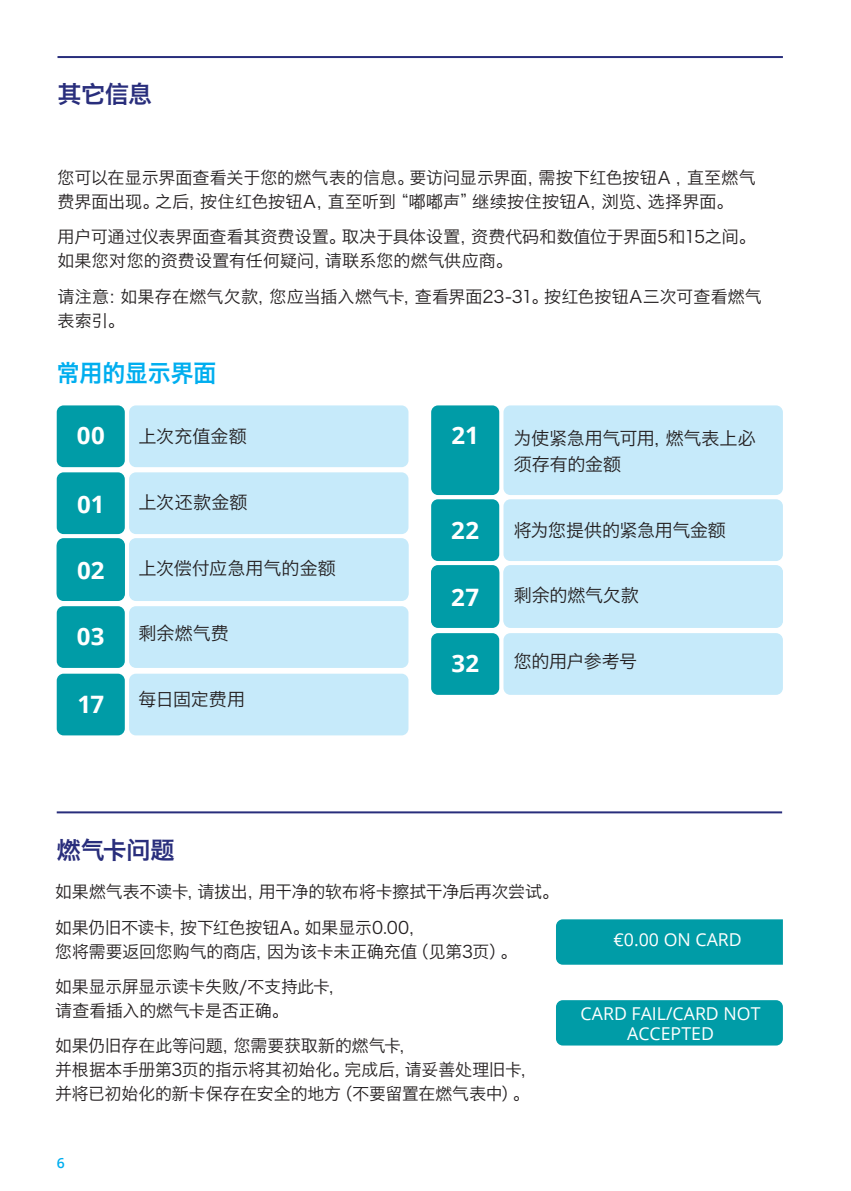
<style>
.page{position:relative;width:851px;height:1191px;background:#fff}
.page>*{position:absolute;margin:0;border:0;box-sizing:border-box;transform-origin:0 0}
.t1{font:700 24px "Open Sans";letter-spacing:.01em;color:#fff}
.t2{font:24px "Hiragino Sans GB W6";letter-spacing:-.02em;color:#292e7c}
.t3{font:24px "Hiragino Sans GB W6";color:#00aeef;scale:.95 1}
.t4{font:18px/26px "Hiragino Sans GB W3";letter-spacing:-.01em;color:#231f20}
.t5{font:17.8px/20px "Open Sans";color:#fff;text-align:center}
.t6{font:17px/24px "Hiragino Sans GB W3";color:#231f20}
.t7{font:600 14px "Open Sans";color:#00aeef}
</style>
<div class="page">
<div style="left:556px;top:1000px;width:226px;height:45px;background:#009ca7;border-radius:7px"></div>
<div style="left:57px;top:539px;width:68px;height:62px;background:#009ca7;border-radius:7px"></div>
<div style="left:431px;top:566px;width:68px;height:62px;background:#009ca7;border-radius:7px"></div>
<div style="left:57px;top:606px;width:68px;height:62px;background:#009ca7;border-radius:7px"></div>
<div style="left:431px;top:633px;width:68px;height:62px;background:#009ca7;border-radius:7px"></div>
<div style="left:57px;top:472px;width:68px;height:62px;background:#009ca7;border-radius:7px"></div>
<div style="left:431px;top:499px;width:68px;height:62px;background:#009ca7;border-radius:7px"></div>
<div style="left:57px;top:405px;width:68px;height:62px;background:#009ca7;border-radius:7px"></div>
<div style="left:431px;top:405px;width:68px;height:90px;background:#009ca7;border-radius:7px"></div>
<div style="left:57px;top:673px;width:68px;height:62px;background:#009ca7;border-radius:7px"></div>
<div style="left:129px;top:539px;width:279px;height:62px;background:#c6eafa;border-radius:7px"></div>
<div style="left:503px;top:566px;width:279px;height:62px;background:#c6eafa;border-radius:7px"></div>
<div style="left:129px;top:606px;width:279px;height:62px;background:#c6eafa;border-radius:7px"></div>
<div style="left:503px;top:633px;width:279px;height:62px;background:#c6eafa;border-radius:7px"></div>
<div style="left:129px;top:472px;width:279px;height:62px;background:#c6eafa;border-radius:7px"></div>
<div style="left:503px;top:499px;width:279px;height:62px;background:#c6eafa;border-radius:7px"></div>
<div style="left:129px;top:405px;width:279px;height:62px;background:#c6eafa;border-radius:7px"></div>
<div style="left:503px;top:405px;width:279px;height:90px;background:#c6eafa;border-radius:7px"></div>
<div style="left:129px;top:673px;width:279px;height:62px;background:#c6eafa;border-radius:7px"></div>
<hr style="left:57px;top:56px;width:725px;height:2px;background:#292e7c">
<hr style="left:57px;top:811px;width:725px;height:2px;background:#292e7c">
<div style="left:556px;top:919px;width:226px;height:45px;background:#009ca7"></div>
<h1 class="t2" style="left:57px;top:79px;width:96px">其它信息</h1>
<p class="t6" style="left:57px;top:165px;width:699px">您可以在显示界面查看关于您的燃气表的信息。要访问显示界面，需按下红色按钮A ，直至燃气费界面出现。之后，按住红色按钮A，直至听到“嘟嘟声”继续按住按钮A，浏览、选择界面。</p>
<p class="t6" style="left:57px;top:225px;width:699px">用户可通过仪表界面查看其资费设置。取决于具体设置，资费代码和数值位于界面5和15之间。如果您对您的资费设置有任何疑问，请联系您的燃气供应商。</p>
<p class="t6" style="left:57px;top:284px;width:705px">请注意：如果存在燃气欠款，您应当插入燃气卡，查看界面23-31。按红色按钮A三次可查看燃气表索引。</p>
<h1 class="t3" style="left:57px;top:357px;width:169px">常用的显示界面</h1>
<h1 class="t1" style="left:77px;top:418px;width:30px">00</h1>
<h1 class="t1" style="left:451px;top:418px;width:29px">21</h1>
<p class="t4" style="left:138px;top:423px;width:110px">上次充值金额</p>
<h1 class="t1" style="left:77px;top:487px;width:29px">01</h1>
<p class="t4" style="left:138px;top:489px;width:111px">上次还款金额</p>
<h1 class="t1" style="left:451px;top:514px;width:29px">22</h1>
<h1 class="t1" style="left:77px;top:553px;width:29px">02</h1>
<p class="t4" style="left:138px;top:554px;width:199px">上次偿付应急用气的金额</p>
<h1 class="t1" style="left:451px;top:580px;width:29px">27</h1>
<h1 class="t1" style="left:77px;top:619px;width:29px">03</h1>
<p class="t4" style="left:138px;top:620px;width:92px">剩余燃气费</p>
<h1 class="t1" style="left:451px;top:646px;width:29px">32</h1>
<h1 class="t1" style="left:77px;top:687px;width:28px">17</h1>
<p class="t4" style="left:138px;top:686px;width:108px">每日固定费用</p>
<p class="t4" style="left:514px;top:425px;width:243px">为使紧急用气可用，燃气表上必须存有的金额</p>
<p class="t4" style="left:514px;top:516px;width:213px">将为您提供的紧急用气金额</p>
<p class="t4" style="left:514px;top:582px;width:126px">剩余的燃气欠款</p>
<p class="t4" style="left:514px;top:648px;width:125px">您的用户参考号</p>
<h1 class="t2" style="left:57px;top:834px;width:119px">燃气卡问题</h1>
<p class="t6" style="left:55px;top:874px;width:505px;line-height:35.4px">如果燃气表不读卡，请拔出，用干净的软布将卡擦拭干净后再次尝试。如果仍旧不读卡，按下红色按钮A。如果显示0.00，</p>
<p class="t6" style="left:55px;top:933px;width:463px;line-height:35.4px">您将需要返回您购气的商店，因为该卡未正确充值（见第3页）。如果显示屏显示读卡失败/不支持此卡，</p>
<p class="t6" style="left:55px;top:992px;width:362px;line-height:35.4px">请查看插入的燃气卡是否正确。<br>如果仍旧存在此等问题，您需要获取新的燃气卡，</p>
<p class="t6" style="left:55px;top:1057px;width:483px">并根据本手册第3页的指示将其初始化。完成后，请妥善处理旧卡，并将已初始化的新卡保存在安全的地方（不要留置在燃气表中）。</p>
<p class="t7" style="left:57px;top:1153px;width:9px">6</p>
<p class="t5" style="left:613px;top:929px;width:130px">€0.00 ON CARD</p>
<p class="t5" style="left:580px;top:1003px;width:181px">CARD FAIL/CARD NOT<br>ACCEPTED</p>
</div>
